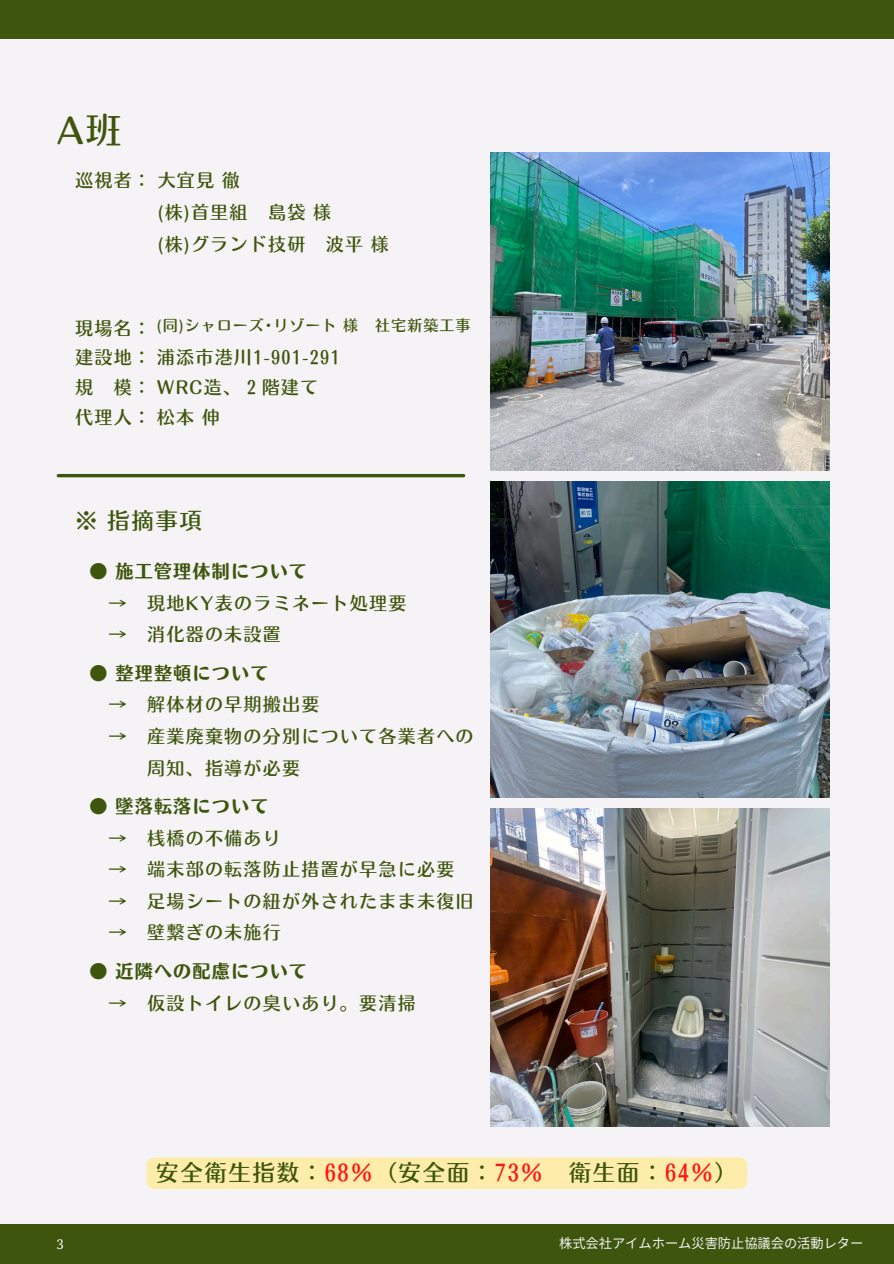
<style>
.page{position:relative;width:894px;height:1264px;background:#fff}
.page>*{position:absolute;margin:0;border:0;box-sizing:border-box;transform-origin:0 0}
.t1{font:36px "Motoya Ma Aporo Std W4";color:#3d550c}
.t2{font:22.5px "Motoya Ma Aporo Std W4";letter-spacing:.07em;color:#3d550c}
.t3{font:18px/31.5px "Motoya Ma Aporo Std W4";letter-spacing:.07em;color:#3d550c}
.t4{font:18px "Motoya Ma Aporo Std W6";letter-spacing:.07em;color:#3d550c}
.t5{font:15px "Motoya Ma Aporo Std W4";letter-spacing:.07em;color:#3d550c}
.t6{font:13.2px "Noto Sans CJ Ksc";color:#f5f3f5}
.t7{font:13.2px "Noto Serif";color:#f5f3f5}
.s1{color:#ff1616}
</style>
<div class="page">
<div style="left:0;top:0;width:893px;height:1263px;background:#f5f3f5"></div>
<div style="left:0;top:1223px;width:893px;height:40px;background:#3d550c"></div>
<div style="left:0;top:0;width:893px;height:39px;background:#3d550c"></div>
<img style="left:490px;top:153px;width:339px;height:317px">
<img style="left:490px;top:481px;width:339px;height:316px">
<img style="left:490px;top:808px;width:339px;height:318px">
<hr style="left:58px;top:474px;width:405px;height:3px;background:#3d550c">
<div style="left:146px;top:1157px;width:601px;height:31px;background:#feedaa"></div>
<h4 class="t1" style="left:57px;top:113px;width:66px">A班</h4>
<h3 class="t3" style="left:75px;top:164px;width:166px">巡視者：大宜見徹</h3>
<p class="t3" style="left:158px;top:196px;width:175px">(株)首里組 島袋様</p>
<p class="t3" style="left:158px;top:228px;width:233px">(株)グランド技研 波平様</p>
<h4 class="t3" style="left:75px;top:312px;width:77px">現場名：</h4>
<h4 class="t5" style="left:157px;top:318px;width:315px">(同)シャローズ･リゾート様 社宅新築工事</h4>
<h4 class="t3" style="left:75px;top:342px;width:265px">建設地：浦添市港川1-901-291</h4>
<h4 class="t3" style="left:75px;top:371px;width:244px">規 模： WRC造、２階建て</h4>
<h4 class="t3" style="left:75px;top:401px;width:146px">代理人：松本伸</h4>
<h5 class="t2" style="left:75px;top:509px;width:128px">※ 指摘事項</h5>
<h2 class="t4" style="left:89px;top:562px;width:219px">● 施工管理体制について</h2>
<h2 class="t3" style="left:109px;top:587px;width:299px">→ 現地KY表のラミネート処理要</h2>
<h2 class="t3" style="left:109px;top:618px;width:174px">→ 消化器の未設置</h2>
<h3 class="t4" style="left:89px;top:664px;width:180px">● 整理整頓について</h3>
<h3 class="t3" style="left:109px;top:689px;width:212px">→ 解体材の早期搬出要</h3>
<h3 class="t3" style="left:147px;top:720px;width:328px;text-indent:-39px">→ 産業廃棄物の分別について各業者への周知、指導が必要</h3>
<h4 class="t4" style="left:89px;top:797px;width:180px">● 墜落転落について</h4>
<h4 class="t3" style="left:109px;top:822px;width:174px">→ 桟橋の不備あり</h4>
<h4 class="t3" style="left:109px;top:853px;width:347px">→ 端末部の転落防止措置が早急に必要</h4>
<h4 class="t3" style="left:109px;top:885px;width:366px">→ 足場シートの紐が外されたまま未復旧</h4>
<h4 class="t3" style="left:109px;top:916px;width:172px">→ 壁繋ぎの未施行</h4>
<h4 class="t4" style="left:89px;top:962px;width:219px">● 近隣への配慮について</h4>
<h4 class="t3" style="left:109px;top:987px;width:308px">→ 仮設トイレの臭いあり。要清掃</h4>
<h1 class="t7" style="left:57px;top:1234px;width:9px">3</h1>
<h4 class="t2" style="left:156px;top:1161px;width:582px">安全衛生指数：<span class="s1">68％</span>（安全面：<span class="s1">73％</span> 衛生面：<span class="s1">64％</span>）</h4>
<h4 class="t6" style="left:559px;top:1232px;width:306px">株式会社アイムホーム災害防止協議会の活動レター</h4>
</div>
